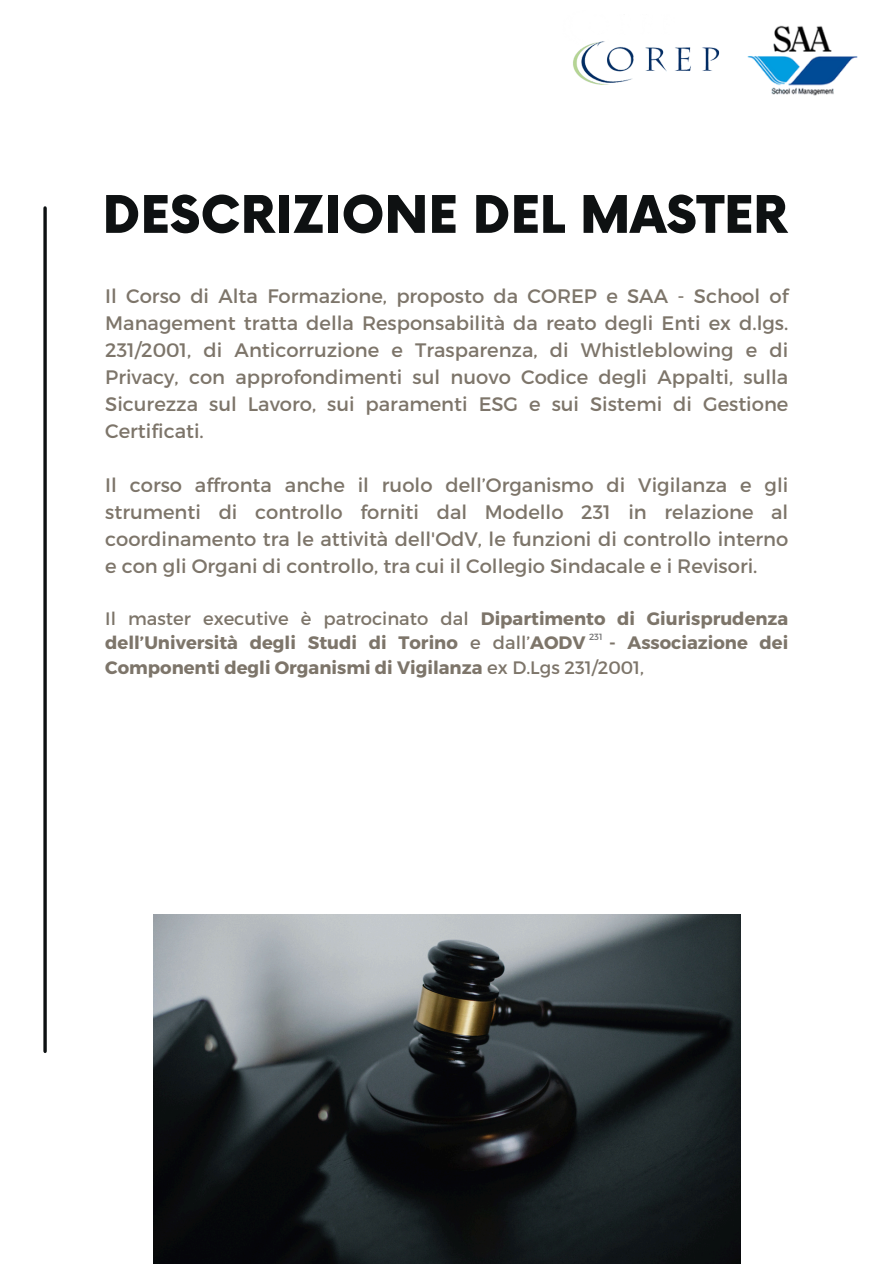
<style>
.page{position:relative;width:894px;height:1264px;background:#fff}
.page>*{position:absolute;margin:0;border:0;box-sizing:border-box;transform-origin:0 0}
.t1{font:900 50.4px "Now";color:#0e1112}
.t2{font:19.5px/27px "Montserrat";color:#7d756a;text-align:justify}
.t3{font:700 18px/24.8px "Montserrat";color:#7d756a}
.t4{font:9px "Montserrat";color:#737373}
.s1{font-weight:400}
</style>
<div class="page">
<svg style="left:43px;top:208px;width:4px;height:843px;background:#323536"></svg>
<img style="left:153px;top:914px;width:587px;height:349px">
<img style="left:573px;top:41px;width:147px;height:44px">
<img style="left:747px;top:25px;width:111px;height:71px">
<h2 class="t1" style="left:103px;top:187px;width:686px">DESCRIZIONE DEL MASTER</h2>
<p class="t2" style="left:105px;top:281px;width:684px">Il Corso di Alta Formazione, proposto da COREP e SAA - School of Management tratta della Responsabilità da reato degli Enti ex d.lgs.<br>231/2001, di Anticorruzione e Trasparenza, di Whistleblowing e di Privacy, con approfondimenti sul nuovo Codice degli Appalti, sulla Sicurezza sul Lavoro, sui paramenti ESG e sui Sistemi di Gestione Certificati.</p>
<p class="t2" style="left:105px;top:470px;width:684px">Il corso affronta anche il ruolo dell’Organismo di Vigilanza e gli strumenti di controllo forniti dal Modello 231 in relazione al coordinamento tra le attività dell'OdV, le funzioni di controllo interno e con gli Organi di controllo, tra cui il Collegio Sindacale e i Revisori.</p>
<h1 class="t3" style="left:105px;top:605px;width:684px"><span class="s1">Il master executive è patrocinato dal</span> Dipartimento di Giurisprudenza dell’Università degli Studi di Torino <span class="s1">e dall’</span>AODV</h1>
<p class="t4" style="left:589px;top:630px;width:15px">231</p>
<h1 class="t3" style="left:105px;top:629px;width:684px;text-indent:503px">- Associazione dei<br>Componenti degli Organismi di Vigilanza <span class="s1">ex D.Lgs 231/2001,</span></h1>
</div>
